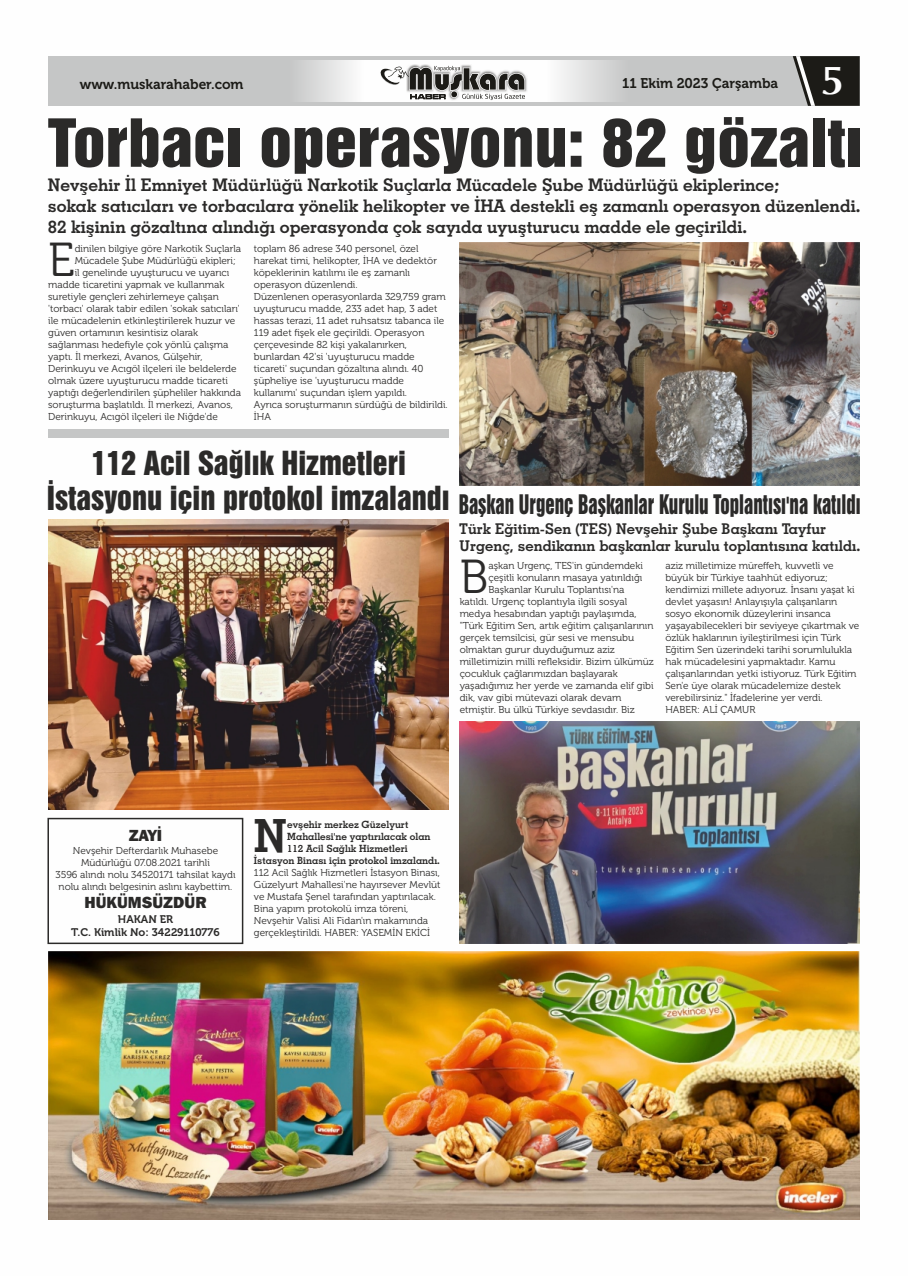
<style>
.page{position:relative;width:908px;height:1276px;background:#fff}
.page>*{position:absolute;margin:0;border:0;box-sizing:border-box;transform-origin:0 0}
.t1{font:60.4px "Swiss 921 BT";color:#2b2a29;scale:1.1 1}
.t2{font:47.5px "Museo 300";color:#2b2a29}
.t3{font:45.8px "Geometric Slabserif 703 Bold BT";color:#2b2a29}
.t4{font:700 40.3px "Optima";color:#fefefe}
.t5{font:30.3px/35px "Swiss 921 BT";color:#2b2a29;text-align:center}
.t6{font:24.6px "Swiss 921 BT";color:#2b2a29;scale:.77 1}
.t7{font:17.4px/20.9px "Geometric Slabserif 703 Bold BT";color:#2b2a29}
.t8{font:800 16px "Franklin Gothic IT Cby BT";color:#2b2a29}
.t9{font:14.8px/17.8px "Geometric Slabserif 703 Bold BT";color:#2b2a29}
.t10{font:14px "Museo 700";color:#1c1b17}
.t11{font:11px/13.2px "Museo 700";color:#2b2a29;text-align:center}
.t12{font:10px/12px "Museo 300";color:#2b2a29}
.t13{font:10px "Geometric Slabserif 703 Bold BT";color:#2b2a29}
</style>
<div class="page">
<div style="left:48px;top:56px;width:811px;height:50px;background:#c5c6c6"></div>
<img style="left:303px;top:60px;width:310px;height:42px">
<svg style="left:792px;top:56px;width:67px;height:50px;background:#3f3e3b"></svg>
<img style="left:406px;top:65px;width:121px;height:35px">
<svg style="left:379px;top:66px;width:146px;height:36px;background:#a6a6a4"></svg>
<img style="left:48px;top:952px;width:811px;height:267px">
<img style="left:459px;top:243px;width:400px;height:242px">
<div style="left:47px;top:818px;width:196px;height:126px;border:1px solid #2b2a29"></div>
<img style="left:459px;top:722px;width:400px;height:221px">
<img style="left:48px;top:519px;width:400px;height:290px">
<div style="left:48px;top:430px;width:400px;height:8px;background:#c5c6c6"></div>
<h3 class="t10" style="left:80px;top:78px;width:165px">www.muskarahaber.com</h3>
<h3 class="t10" style="left:622px;top:78px;width:157px">11 Ekim 2023 Çarşamba</h3>
<h3 class="t4" style="left:820px;top:63px;width:26px">5</h3>
<h1 class="t1" style="left:48px;top:121px;width:741px">Torbacı operasyonu: 82 gözaltı</h1>
<p class="t7" style="left:48px;top:176px;width:813px">Nevşehir İl Emniyet Müdürlüğü Narkotik Suçlarla Mücadele Şube Müdürlüğü ekiplerince;<br>sokak satıcıları ve torbacılara yönelik helikopter ve İHA destekli eş zamanlı operasyon düzenlendi.<br>82 kişinin gözaltına alındığı operasyonda çok sayıda uyuşturucu madde ele geçirildi.</p>
<h2 class="t2" style="left:48px;top:241px;width:28px">E</h2>
<p class="t12" style="left:75px;top:244px;width:168px">dinilen bilgiye göre Narkotik Suçlarla</p>
<p class="t12" style="left:75px;top:256px;width:163px">Mücadele Şube Müdürlüğü ekipleri;</p>
<p class="t12" style="left:75px;top:268px;width:156px">il genelinde uyuşturucu ve uyarıcı</p>
<p class="t12" style="left:48px;top:280px;width:177px">madde ticaretini yapmak ve kullanmak</p>
<p class="t12" style="left:48px;top:292px;width:172px">suretiyle gençleri zehirlemeye çalışan</p>
<p class="t12" style="left:48px;top:304px;width:193px">'torbacı' olarak tabir edilen 'sokak satıcıları'</p>
<p class="t12" style="left:48px;top:316px;width:188px">ile mücadelenin etkinleştirilerek huzur ve</p>
<p class="t12" style="left:48px;top:328px;width:151px">güven ortamının kesintisiz olarak</p>
<p class="t12" style="left:48px;top:340px;width:182px">sağlanması hedefiyle çok yönlü çalışma</p>
<p class="t12" style="left:48px;top:352px;width:156px">yaptı. İl merkezi, Avanos, Gülşehir,</p>
<p class="t12" style="left:48px;top:364px;width:190px">Derinkuyu ve Acıgöl ilçeleri ile beldelerde</p>
<p class="t12" style="left:48px;top:376px;width:181px">olmak üzere uyuşturucu madde ticareti</p>
<p class="t12" style="left:48px;top:388px;width:194px">yaptığı değerlendirilen şüpheliler hakkında</p>
<p class="t12" style="left:48px;top:400px;width:186px">soruşturma başlatıldı. İl merkezi, Avanos,</p>
<p class="t12" style="left:48px;top:412px;width:171px">Derinkuyu, Acıgöl ilçeleri ile Niğde'de</p>
<p class="t12" style="left:254px;top:244px;width:195px">toplam 86 adrese 340 personel, özel harekat timi, helikopter, İHA ve dedektör köpeklerinin katılımı ile eş zamanlı operasyon düzenlendi.<br>Düzenlenen operasyonlarda 329,759 gram uyuşturucu madde, 233 adet hap, 3 adet hassas terazi, 11 adet ruhsatsız tabanca ile 119 adet fişek ele geçirildi. Operasyon çerçevesinde 82 kişi yakalanırken, bunlardan 42'si 'uyuşturucu madde ticareti' suçundan gözaltına alındı. 40 şüpheliye ise 'uyuşturucu madde kullanımı' suçundan işlem yapıldı.<br>Ayrıca soruşturmanın sürdüğü de bildirildi.<br>İHA</p>
<h3 class="t5" style="left:47px;top:450px;width:404px">112 Acil Sağlık Hizmetleri<br>İstasyonu için protokol imzalandı</h3>
<h3 class="t6" style="left:458px;top:495px;width:523px">Başkan Urgenç Başkanlar Kurulu Toplantısı'na katıldı</h3>
<h3 class="t9" style="left:459px;top:521px;width:402px">Türk Eğitim-Sen (TES) Nevşehir Şube Başkanı Tayfur<br>Urgenç, sendikanın başkanlar kurulu toplantısına katıldı.</h3>
<p class="t12" style="left:488px;top:561px;width:156px">aşkan Urgenç, TES'in gündemdeki</p>
<h2 class="t2" style="left:459px;top:557px;width:30px">B</h2>
<p class="t12" style="left:665px;top:561px;width:195px">aziz milletimize müreffeh, kuvvetli ve büyük bir Türkiye taahhüt ediyoruz; kendimizi millete adıyoruz. İnsanı yaşat ki devlet yaşasın! Anlayışıyla çalışanların sosyo ekonomik düzeylerini insanca yaşayabilecekleri bir seviyeye çıkartmak ve özlük haklarının iyileştirilmesi için Türk Eğitim Sen üzerindeki tarihi sorumlulukla hak mücadelesini yapmaktadır. Kamu çalışanlarından yetki istiyoruz. Türk Eğitim Sen'e üye olarak mücadelemize destek verebilirsiniz." İfadelerine yer verdi.<br>HABER: ALİ ÇAMUR</p>
<p class="t12" style="left:488px;top:573px;width:155px">çeşitli konuların masaya yatırıldığı</p>
<p class="t12" style="left:488px;top:585px;width:137px">Başkanlar Kurulu Toplantısı'na</p>
<p class="t12" style="left:459px;top:597px;width:169px">katıldı. Urgenç toplantıyla ilgili sosyal</p>
<p class="t12" style="left:459px;top:609px;width:178px">medya hesabından yaptığı paylaşımda,</p>
<p class="t12" style="left:459px;top:621px;width:195px">"Türk Eğitim Sen, artık eğitim çalışanlarının</p>
<p class="t12" style="left:459px;top:633px;width:176px">gerçek temsilcisi, gür sesi ve mensubu</p>
<p class="t12" style="left:459px;top:645px;width:157px">olmaktan gurur duyduğumuz aziz</p>
<p class="t12" style="left:459px;top:657px;width:196px">milletimizin milli refleksidir. Bizim ülkümüz</p>
<p class="t12" style="left:459px;top:669px;width:159px">çocukluk çağlarımızdan başlayarak</p>
<p class="t12" style="left:459px;top:681px;width:195px">yaşadığımız her yerde ve zamanda elif gibi</p>
<p class="t12" style="left:459px;top:693px;width:163px">dik, vav gibi mütevazi olarak devam</p>
<p class="t12" style="left:459px;top:705px;width:176px">etmiştir. Bu ülkü Türkiye sevdasıdır. Biz</p>
<h3 class="t8" style="left:129px;top:828px;width:35px">ZAYİ</h3>
<p class="t12" style="left:55px;top:845px;width:181px;text-align:center">Nevşehir Defterdarlık Muhasebe Müdürlüğü 07.08.2021 tarihli<br>3596 alındı nolu 34520171 tahsilat kaydı nolu alındı belgesinin aslını kaybettim.</p>
<h3 class="t8" style="left:84px;top:896px;width:123px">HÜKÜMSÜZDÜR</h3>
<p class="t11" style="left:71px;top:913px;width:150px">HAKAN ER<br>T.C. Kimlik No: 34229110776</p>
<h3 class="t3" style="left:254px;top:817px;width:35px">N</h3>
<p class="t13" style="left:287px;top:820px;width:122px">evşehir merkez Güzelyurt</p>
<p class="t13" style="left:287px;top:832px;width:145px">Mahallesi'ne yaptırılacak olan</p>
<p class="t13" style="left:287px;top:844px;width:122px">112 Acil Sağlık Hizmetleri</p>
<p class="t13" style="left:254px;top:856px;width:187px">İstasyon Binası için protokol imzalandı.</p>
<p class="t12" style="left:254px;top:867px;width:188px">112 Acil Sağlık Hizmetleri İstasyon Binası, Güzelyurt Mahallesi'ne hayırsever Mevlüt ve Mustafa Şenel tarafından yaptırılacak.<br>Bina yapım protokolü imza töreni, Nevşehir Valisi Ali Fidan'ın makamında gerçekleştirildi. HABER: YASEMİN EKİCİ</p>
</div>
